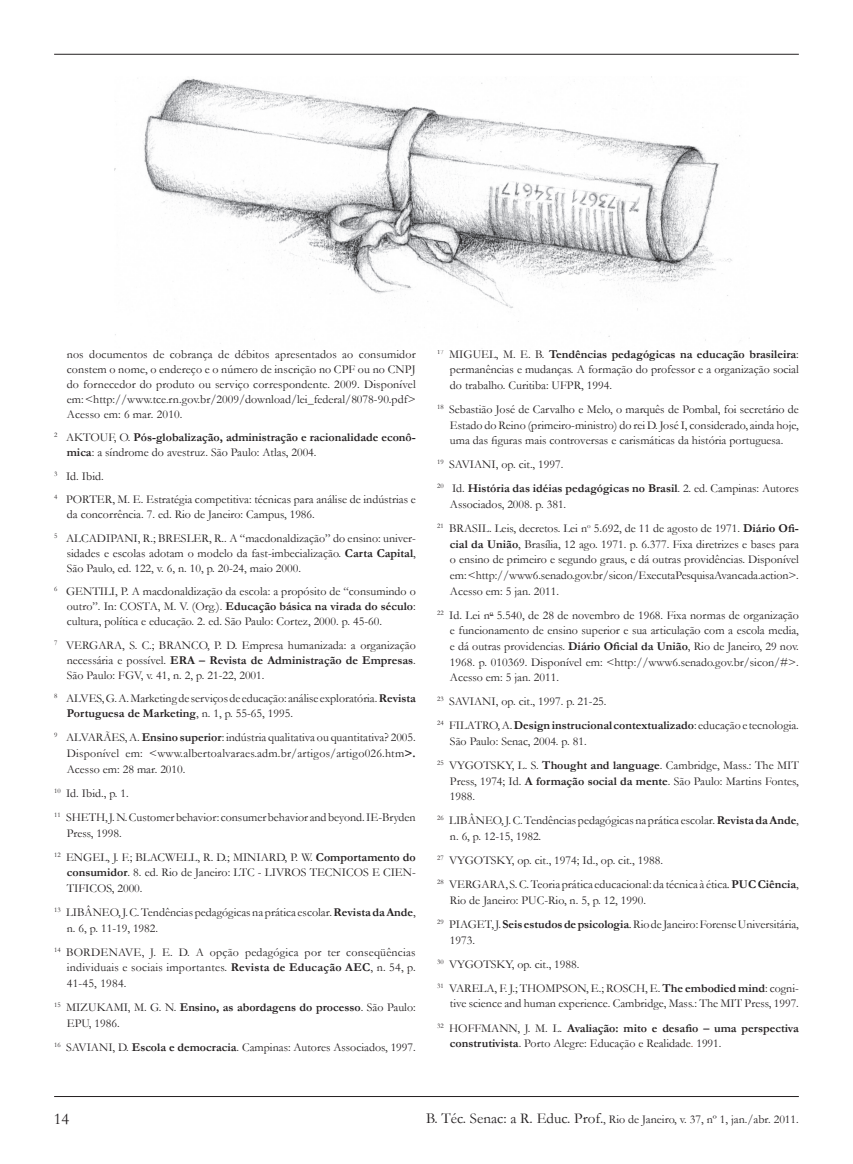
<style>
.page{position:relative;width:853px;height:1164px;background:#fff}
.page>*{position:absolute;margin:0;border:0;box-sizing:border-box;transform-origin:0 0}
.t1{font:16.5px "Garamond";color:#231f20}
.t2{font:12px/15.6px "Garamond";color:#231f20}
.t3{font:700 12px/15px "Garamond";color:#231f20}
.t4{font:12px/15.6px "Garamond";letter-spacing:.02em;color:#231f20}
.s1{font-weight:400}
.s2{font-weight:700}
.s3{font-style:italic}
.s4{color:#94371e}
.s5{font-size:15px}
</style>
<div class="page">
<hr style="left:54px;top:54px;width:744px;height:1px;background:#231f20">
<hr style="left:54px;top:1096px;width:744px;height:1px;background:#231f20">
<img style="left:114px;top:77px;width:626px;height:267px">
<p class="t2" style="left:67px;top:346px;width:350px;line-height:15px;text-align:justify">nos documentos de cobrança de débitos apresentados ao consumidor constem o nome, o endereço e o número de inscrição no CPF ou no CNPJ do fornecedor do produto ou serviço correspondente. 2009. Disponível em: &lt;http://www.tce.rn.gov.br/2009/download/lei_federal/8078-90.pdf&gt; Acesso em: 6 mar. 2010.</p>
<p class="t3" style="left:67px;top:429px;width:350px;text-indent:-13px"><sup>2</sup> <span class="s1">AKTOUF, O.</span> Pós-globalização, administração e racionalidade econô&shy;mica<span class="s1">: a síndrome do avestruz. São Paulo: Atlas, 2004.</span></p>
<p class="t2" style="left:54px;top:464px;width:363px;line-height:23.5px"><sup>3</sup> Id. Ibid.<br><sup>4</sup> PORTER, M. E. Estratégia competitiva: técnicas para análise de indústrias e</p>
<p class="t2" style="left:54px;top:502px;width:363px;line-height:23.5px;text-indent:13px">da concorrência. 7. ed. Rio de Janeiro: Campus, 1986.<br><sup>5</sup> ALCADIPANI, R.; BRESLER, R.. A “macdonaldização” do ensino: univer-</p>
<p class="t2" style="left:67px;top:545px;width:350px;line-height:15px">sidades e escolas adotam o modelo da fast-imbecialização. <span class="s2">Carta Capital</span>,<br>São Paulo, ed. 122, v. 6, n. 10, p. 20-24, maio 2000.</p>
<p class="t2" style="left:67px;top:584px;width:350px;line-height:15px;text-align:justify;text-indent:-13px"><sup>6</sup> GENTILI, P. A macdonaldização da escola: a propósito de “consumindo o outro”. In: COSTA, M. V. (Org.). <span class="s2">Educação básica na virada do século</span>: cultura, política e educação. 2. ed. São Paulo: Cortez, 2000. p. 45-60.</p>
<p class="t2" style="left:67px;top:637px;width:350px;line-height:15px;text-align:justify;text-indent:-13px"><sup>7</sup> VERGARA, S. C.; BRANCO, P. D. Empresa humanizada: a organização necessária e possível. <span class="s2">ERA – Revista de Administração de Empresas</span>.<br>São Paulo: FGV, v. 41, n. 2, p. 21-22, 2001.</p>
<p class="t2" style="left:67px;top:691px;width:350px;line-height:15px;text-indent:-13px"><sup>8</sup> ALVES, G. A. Marketing de serviços de educação: análise exploratória. <span class="s2">Revista<br>Portuguesa de Marketing</span>, n. 1, p. 55-65, 1995.</p>
<p class="t2" style="left:67px;top:729px;width:350px;text-align:justify;text-indent:-13px"><sup>9</sup> ALVARÃES, A. <span class="s2">Ensino superior</span>: indústria qualitativa ou quantitativa? 2005.<br>Disponível em: &lt;www.albertoalvaraes.adm.br/artigos/artigo026.htm<span class="s2">&gt;.<br></span>Acesso em: 28 mar. 2010.</p>
<p class="t2" style="left:54px;top:780px;width:363px;line-height:24.2px"><sup>10</sup> Id. Ibid., p. 1.<br><sup>11</sup> SHETH, J. N. Customer behavior: consumer behavior and beyond. IE-Bryden</p>
<p class="t2" style="left:54px;top:820px;width:363px;line-height:24.2px;text-indent:13px">Press, 1998.<br><sup>12</sup> ENGEL, J. F.; BLACWELL, R. D.; MINIARD, P. W. <span class="s2">Comportamento do</span></p>
<p class="t2" style="left:67px;top:864px;width:350px"><span class="s2">consumidor</span>. 8. ed. Rio de Janeiro: LTC - LIVROS TECNICOS E CIEN-<br>TIFICOS, 2000.</p>
<p class="t2" style="left:67px;top:904px;width:350px;text-indent:-13px"><sup>13</sup> LIBÂNEO, J. C. Tendências pedagógicas na prática escolar. <span class="s2">Revista da Ande</span>, n. 6, p. 11-19, 1982.</p>
<p class="t4" style="left:67px;top:943px;width:350px;text-indent:-13px"><sup>14</sup> BORDENAVE, J. E. D. A opção pedagógica por ter conseqüências individuais e sociais importantes. <span class="s2">Revista de Educação AEC</span></p>
<p class="t2" style="left:370px;top:959px;width:47px">, n. 54, p.</p>
<p class="t2" style="left:54px;top:970px;width:363px;line-height:24.2px;text-indent:13px">41-45, 1984.<br><sup>15</sup> MIZUKAMI, M. G. N. <span class="s2">Ensino, as abordagens do processo</span>. São Paulo:</p>
<p class="t2" style="left:54px;top:1010px;width:363px;line-height:24.2px;text-indent:13px">EPU, 1986.<br><sup>16</sup> SAVIANI, D. <span class="s2">Escola e democracia</span>. Campinas: Autores Associados, 1997.</p>
<p class="t2" style="left:449px;top:346px;width:350px;text-align:justify;text-indent:-13px"><sup>17</sup> MIGUEL, M. E. B. <span class="s2">Tendências pedagógicas na educação brasileira</span>: permanências e mudanças. A formação do professor e a organização social do trabalho. Curitiba: UFPR, 1994.</p>
<p class="t2" style="left:449px;top:401px;width:350px;text-align:justify;text-indent:-13px"><sup>18</sup> Sebastião José de Carvalho e Melo, o marquês de Pombal, foi secretário de Estado do Reino (primeiro-ministro) do rei D. José I, considerado, ainda hoje, uma das figuras mais controversas e carismáticas da história portuguesa.</p>
<p class="t2" style="left:437px;top:452px;width:363px;line-height:24.2px"><sup>19</sup> SAVIANI, op. cit., 1997.<br><sup>20</sup> Id. <span class="s2">História das idéias pedagógicas no Brasil</span>. 2. ed. Campinas: Autores</p>
<p class="t2" style="left:437px;top:492px;width:363px;line-height:24.2px;text-indent:13px">Associados, 2008. p. 381.<br><sup>21</sup> BRASIL. Leis, decretos. Lei n<sup>o</sup> 5.692, de 11 de agosto de 1971. <span class="s2">Diário Ofi-</span></p>
<p class="t2" style="left:449px;top:536px;width:350px;text-align:justify"><span class="s2">cial da União</span>, Brasília, 12 ago. 1971. p. 6.377. Fixa diretrizes e bases para o ensino de primeiro e segundo graus, e dá outras providências. Disponível em: &lt;http://www6.senado.gov.br/sicon/ExecutaPesquisaAvancada.action&gt;.<br>Acesso em: 5 jan. 2011.</p>
<p class="t2" style="left:449px;top:607px;width:350px;text-align:justify;text-indent:-13px"><sup>22</sup> Id. Lei n<sup>o</sup> 5.540, de 28 de novembro de 1968. Fixa normas de organização e funcionamento de ensino superior e sua articulação com a escola media, e dá outras providencias. <span class="s2">Diário Oficial da União</span>, Rio de Janeiro, 29 nov.<br>1968. p. 010369. Disponível em: &lt;http://www6.senado.gov.br/sicon/#&gt;.<br>Acesso em: 5 jan. 2011.</p>
<p class="t2" style="left:437px;top:689px;width:363px;line-height:24.2px"><sup>23</sup> SAVIANI, op. cit., 1997. p. 21-25.<br><sup>24</sup> FILATRO, A. <span class="s2">Design instrucional contextualizado</span>: educação e tecnologia.</p>
<p class="t2" style="left:437px;top:729px;width:363px;line-height:24.2px;text-indent:13px">São Paulo: Senac, 2004. p. 81.<br><sup>25</sup> VYGOTSKY, L. S. <span class="s2">Thought and language</span>. Cambridge, Mass.: The MIT</p>
<p class="t2" style="left:449px;top:773px;width:350px">Press, 1974; Id. <span class="s2">A formação social da mente</span>. São Paulo: Martins Fontes,<br>1988.</p>
<p class="t2" style="left:449px;top:812px;width:350px;text-indent:-13px"><sup>26</sup> LIBÂNEO, J. C. Tendências pedagógicas na prática escolar. <span class="s2">Revista da Ande</span>, n. 6, p. 12-15, 1982.</p>
<p class="t2" style="left:437px;top:848px;width:363px;line-height:24.2px"><sup>27</sup> VYGOTSKY, op. cit., 1974; Id., op. cit., 1988.<br><sup>28</sup> VERGARA, S. C. Teoria prática educacional: da técnica à ética<span class="s3">.</span> <span class="s2">PUC Ciência</span>,</p>
<p class="t2" style="left:437px;top:887px;width:363px;line-height:24.2px;text-indent:13px">Rio de Janeiro: PUC-Rio, n. 5, p. 12, 1990.<br><sup>29</sup> PIAGET, J. <span class="s2">Seis estudos de psicologia</span><span class="s3">.</span> Rio de Janeiro: Forense Universitária,</p>
<p class="t2" style="left:437px;top:927px;width:363px;line-height:24.2px;text-indent:13px">1973.<br><sup>30</sup> VYGOTSKY, op. cit., 1988.<br><sup>31</sup> VARELA, F. J.; THOMPSON, E.; ROSCH, E. <span class="s2">The embodied mind</span>: cogni-</p>
<p class="t2" style="left:437px;top:991px;width:363px;line-height:24.2px;text-align:right">tive science and human experience. Cambridge, Mass.: The MIT Press, 1997.<br><sup>32</sup> HOFFMANN, J. M. L. <span class="s2">Avaliação: mito e desafio – uma perspectiva</span></p>
<p class="t2" style="left:449px;top:1035px;width:273px"><span class="s2">construtivista</span>. Porto Alegre: Educação e Realidade<span class="s4">.</span> 1991.</p>
<h1 class="t1" style="left:54px;top:1108px;width:17px">14</h1>
<p class="t2" style="left:426px;top:1110px;width:374px"><span class="s5">B. Téc. Senac: a R. Educ. Prof.</span>, Rio de Janeiro, v. 37, nº 1, jan./abr. 2011.</p>
</div>
